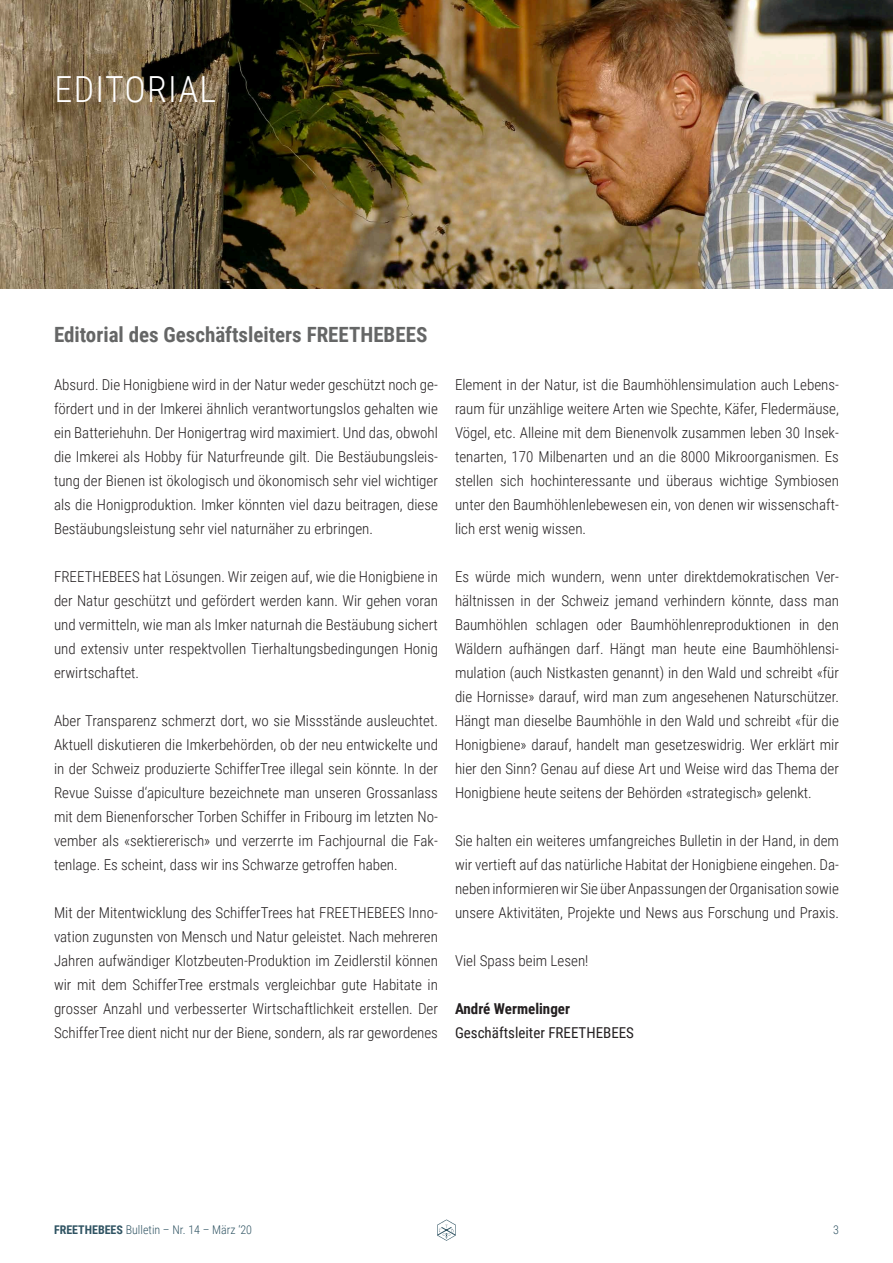
<style>
.page{position:relative;width:893px;height:1263px;background:#fff}
.page>*{position:absolute;margin:0;border:0;box-sizing:border-box;transform-origin:0 0}
.t1{font:300 36px "Roboto Condensed";letter-spacing:.035em;color:#fff}
.t2{font:700 21px "Roboto Condensed";color:#656666}
.t3{font:300 15px/24px "Roboto Condensed";color:#231f20;text-align:justify}
.t4{font:15px "Roboto Condensed";color:#231f20}
.t5{font:700 15px "Roboto Condensed";color:#231f20}
.t6{font:300 12px "Roboto Condensed";color:#305463}
.s1{font-weight:700}
</style>
<div class="page">
<svg style="left:437px;top:1219px;width:19px;height:22px"></svg>
<img style="left:0;top:0;width:893px;height:288px">
<h2 class="t1" style="left:55px;top:64px;width:163px">EDITORIAL</h2>
<h3 class="t2" style="left:54px;top:320px;width:375px">Editorial des Geschäftsleiters FREETHEBEES</h3>
<p class="t3" style="left:54px;top:372px;width:385px">Absurd. Die Honigbiene wird in der Natur weder geschützt noch ge&shy;fördert und in der Imkerei ähnlich verantwortungslos gehalten wie ein Batteriehuhn. Der Honigertrag wird maximiert. Und das, obwohl die Imkerei als Hobby für Naturfreunde gilt. Die Bestäubungsleis&shy;tung der Bienen ist ökologisch und ökonomisch sehr viel wichtiger als die Honigproduktion. Imker könnten viel dazu beitragen, diese Bestäubungsleistung sehr viel naturnäher zu erbringen.</p>
<p class="t3" style="left:54px;top:564px;width:385px">FREETHEBEES hat Lösungen. Wir zeigen auf, wie die Honigbiene in der Natur geschützt und gefördert werden kann. Wir gehen voran und vermitteln, wie man als Imker naturnah die Bestäubung sichert und extensiv unter respektvollen Tierhaltungsbedingungen Honig erwirtschaftet.</p>
<p class="t3" style="left:54px;top:708px;width:385px">Aber Transparenz schmerzt dort, wo sie Missstände ausleuchtet.<br>Aktuell diskutieren die Imkerbehörden, ob der neu entwickelte und in der Schweiz produzierte SchifferTree illegal sein könnte. In der Revue Suisse d‘apiculture bezeichnete man unseren Grossanlass mit dem Bienenforscher Torben Schiffer in Fribourg im letzten No&shy;vember als «sektiererisch» und verzerrte im Fachjournal die Fak&shy;tenlage. Es scheint, dass wir ins Schwarze getroffen haben.</p>
<p class="t3" style="left:54px;top:900px;width:385px">Mit der Mitentwicklung des SchifferTrees hat FREETHEBEES Inno&shy;vation zugunsten von Mensch und Natur geleistet. Nach mehreren Jahren aufwändiger Klotzbeuten-Produktion im Zeidlerstil können wir mit dem SchifferTree erstmals vergleichbar gute Habitate in grosser Anzahl und verbesserter Wirtschaftlichkeit erstellen. Der SchifferTree dient nicht nur der Biene, sondern, als rar gewordenes</p>
<p class="t3" style="left:455px;top:372px;width:385px">Element in der Natur, ist die Baumhöhlensimulation auch Lebens&shy;raum für unzählige weitere Arten wie Spechte, Käfer, Fledermäuse, Vögel, etc. Alleine mit dem Bienenvolk zusammen leben 30 Insek&shy;tenarten, 170 Milbenarten und an die 8000 Mikroorganismen. Es stellen sich hochinteressante und überaus wichtige Symbiosen unter den Baumhöhlenlebewesen ein, von denen wir wissenschaft&shy;lich erst wenig wissen.</p>
<p class="t3" style="left:455px;top:564px;width:385px">Es würde mich wundern, wenn unter direktdemokratischen Ver&shy;hältnissen in der Schweiz jemand verhindern könnte, dass man Baumhöhlen schlagen oder Baumhöhlenreproduktionen in den Wäldern aufhängen darf. Hängt man heute eine Baumhöhlensi&shy;mulation (auch Nistkasten genannt) in den Wald und schreibt «für die Hornisse» darauf, wird man zum angesehenen Naturschützer.<br>Hängt man dieselbe Baumhöhle in den Wald und schreibt «für die Honigbiene» darauf, handelt man gesetzeswidrig. Wer erklärt mir hier den Sinn? Genau auf diese Art und Weise wird das Thema der Honigbiene heute seitens der Behörden «strategisch» gelenkt.</p>
<p class="t3" style="left:455px;top:828px;width:385px">Sie halten ein weiteres umfangreiches Bulletin in der Hand, in dem wir vertieft auf das natürliche Habitat der Honigbiene eingehen. Da&shy;neben informieren wir Sie über Anpassungen der Organisation sowie unsere Aktivitäten, Projekte und News aus Forschung und Praxis.</p>
<p class="t3" style="left:455px;top:948px;width:135px">Viel Spass beim Lesen!</p>
<p class="t5" style="left:455px;top:998px;width:117px">André Wermelinger</p>
<p class="t4" style="left:455px;top:1022px;width:181px">Geschäftsleiter FREETHEBEES</p>
<p class="t6" style="left:54px;top:1221px;width:200px"><span class="s1">FREETHEBEES</span> Bulletin – Nr. 14 – März ‘20</p>
<p class="t6" style="left:833px;top:1221px;width:7px">3</p>
</div>
